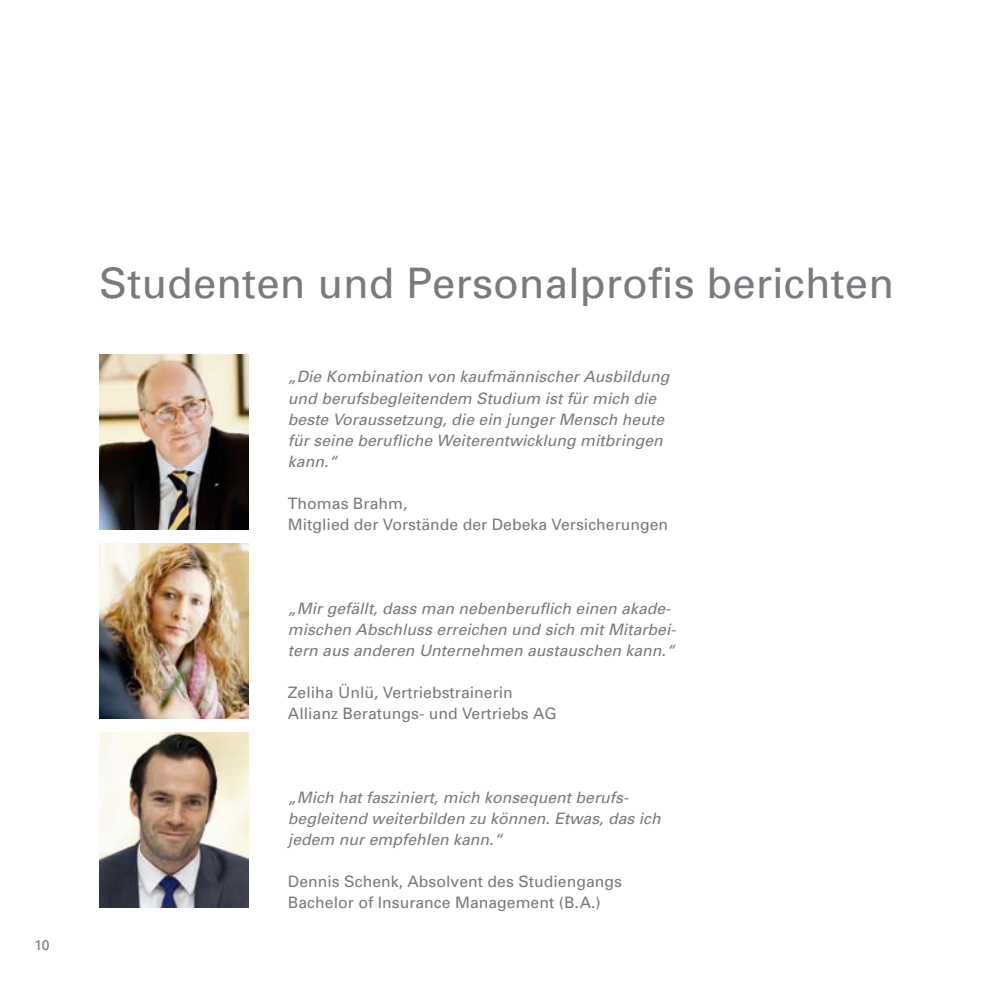
<style>
.page{position:relative;width:993px;height:993px;background:#fff}
.page>*{position:absolute;margin:0;border:0;box-sizing:border-box;transform-origin:0 0}
.Ü1{font:42px "Univers";color:#777a7e}
.mt{font:italic 15.75px/21px "Univers";color:#777a7e}
.mt-2{font:15.75px/21px "Univers";color:#777a7e}
.t1{font:14px "Univers";color:#777a7e}
</style>
<div class="page">
<img style="left:99px;top:354px;width:149px;height:175px">
<img style="left:99px;top:732px;width:149px;height:175px">
<img style="left:99px;top:543px;width:149px;height:175px">
<p class="t1" style="left:34px;top:936px;width:17px">10</p>
<p class="Ü1" style="left:99px;top:259px;width:796px">Studenten und Personalprofis berichten</p>
<p class="mt" style="left:288px;top:366px;width:383px">„Die Kombination von kaufmännischer Ausbildung und berufsbegleitendem Studium ist für mich die beste Voraussetzung, die ein junger Mensch heute für seine berufliche Weiterentwicklung mitbringen kann.“</p>
<p class="mt-2" style="left:288px;top:492px;width:381px">Thomas Brahm,<br>Mitglied der Vorstände der Debeka Versicherungen</p>
<p class="mt" style="left:288px;top:597px;width:389px">„Mir gefällt, dass man nebenberuflich einen akade&shy;mischen Abschluss erreichen und sich mit Mitarbei&shy;tern aus anderen Unternehmen austauschen kann.“</p>
<p class="mt-2" style="left:288px;top:681px;width:270px">Zeliha Ünlü, Vertriebstrainerin<br>Allianz Beratungs- und Vertriebs AG</p>
<p class="mt" style="left:288px;top:786px;width:374px">„Mich hat fasziniert, mich konsequent berufs&shy;begleitend weiterbilden zu können. Etwas, das ich jedem nur empfehlen kann.“</p>
<p class="mt-2" style="left:288px;top:870px;width:335px">Dennis Schenk, Absolvent des Studiengangs<br>Bachelor of Insurance Management (B.A.)</p>
</div>
